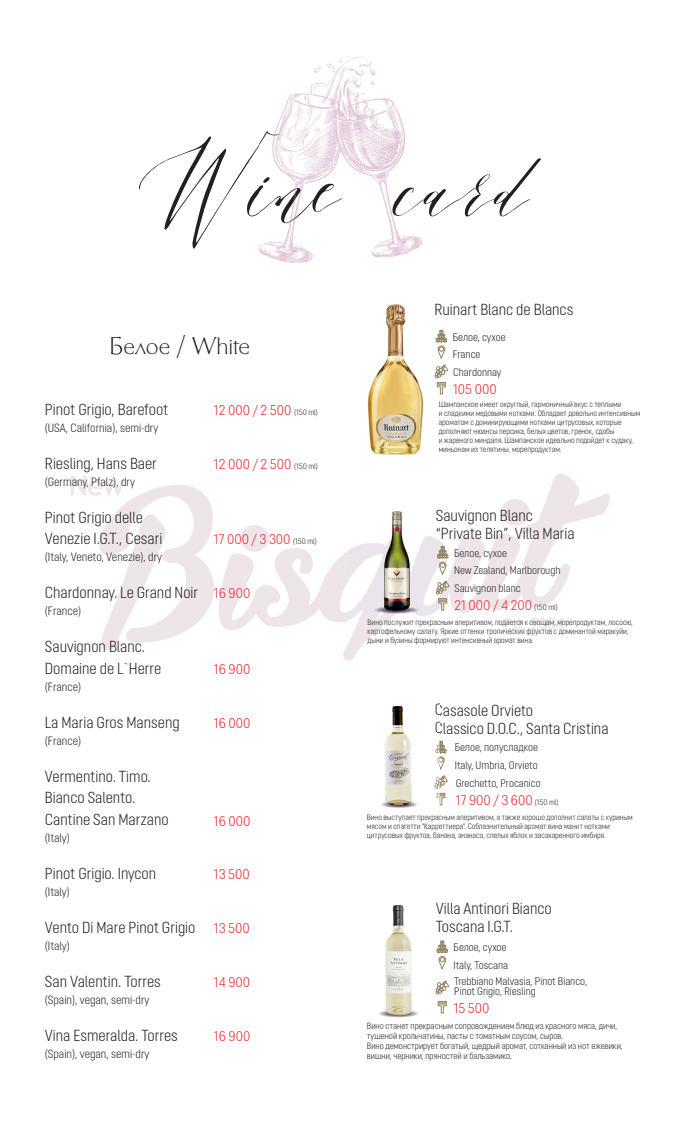
<style>
.page{position:relative;width:681px;height:1134px;background:#fff}
.page>*{position:absolute;margin:0;border:0;box-sizing:border-box;transform-origin:0 0}
.t1{font:161.2px "Caravan";color:#231f20}
.t2{font:24px "Telingater Display";color:#231f20}
.t3{font:300 16px/21.6px "Opinion Pro Condensed";color:#231f20}
.t4{font:300 14px "Opinion Pro Condensed";color:#ee1d23}
.t5{font:300 12px "Opinion Pro Condensed";color:#231f20}
.t6{font:300 11px/17.8px "Opinion Pro Condensed";color:#231f20}
.t7{font:300 9px/10.1px "Opinion Pro Condensed";color:#231f20}
.t8{font:300 8px/9px "Opinion Pro Condensed";color:#231f20}
.s1{font-size:8px;color:#231f20}
</style>
<div class="page">
<img style="left:71px;top:475px;width:476px;height:155px">
<img style="left:347px;top:512px;width:99px;height:99px">
<img style="left:372px;top:607px;width:47px;height:7px">
<svg style="left:436px;top:546px;width:13px;height:65px"></svg>
<svg style="left:440px;top:740px;width:7px;height:65px"></svg>
<img style="left:381px;top:704px;width:59px;height:104px">
<svg style="left:436px;top:940px;width:12px;height:30px"></svg>
<svg style="left:435px;top:980px;width:14px;height:33px"></svg>
<img style="left:378px;top:905px;width:40px;height:112px">
<svg style="left:434px;top:329px;width:14px;height:65px"></svg>
<img style="left:367px;top:304px;width:57px;height:151px">
<img style="left:259px;top:57px;width:162px;height:206px">
<h1 class="t1" style="left:161px;top:110px;width:370px">Wine card</h1>
<h2 class="t2" style="left:109px;top:337px;width:142px">Белое / White</h2>
<h3 class="t3" style="left:45px;top:400px;width:125px">Pinot Grigio, Barefoot</h3>
<h3 class="t5" style="left:45px;top:423px;width:115px">(USA, California), semi-dry</h3>
<h3 class="t3" style="left:45px;top:454px;width:114px">Riesling, Hans Baer</h3>
<h3 class="t5" style="left:45px;top:477px;width:92px">(Germany, Pfalz), dry</h3>
<h3 class="t3" style="left:45px;top:508px;width:119px">Pinot Grigio delle<br>Venezie I.G.T., Cesari</h3>
<h3 class="t5" style="left:45px;top:552px;width:119px">(Italy, Veneto, Venezie), dry</h3>
<h3 class="t3" style="left:45px;top:583px;width:155px">Chardonnay. Le Grand Noir</h3>
<h3 class="t5" style="left:45px;top:606px;width:38px">(France)</h3>
<h3 class="t3" style="left:45px;top:637px;width:118px">Sauvignon Blanc.<br>Domaine de L`Herre</h3>
<h3 class="t5" style="left:45px;top:682px;width:38px">(France)</h3>
<h3 class="t3" style="left:45px;top:713px;width:136px">La Maria Gros Manseng</h3>
<h3 class="t5" style="left:45px;top:736px;width:38px">(France)</h3>
<h3 class="t3" style="left:45px;top:767px;width:125px">Vermentino. Timo.<br>Bianco Salento.<br>Cantine San Marzano</h3>
<h3 class="t5" style="left:45px;top:833px;width:26px">(Italy)</h3>
<h3 class="t3" style="left:45px;top:864px;width:113px">Pinot Grigio. Inycon</h3>
<h3 class="t5" style="left:45px;top:887px;width:26px">(Italy)</h3>
<h3 class="t3" style="left:45px;top:918px;width:152px">Vento Di Mare Pinot Grigio</h3>
<h3 class="t5" style="left:45px;top:941px;width:26px">(Italy)</h3>
<h3 class="t3" style="left:45px;top:972px;width:117px">San Valentin. Torres</h3>
<h3 class="t5" style="left:45px;top:995px;width:106px">(Spain), vegan, semi-dry</h3>
<h3 class="t3" style="left:45px;top:1026px;width:134px">Vina Esmeralda. Torres</h3>
<h3 class="t5" style="left:45px;top:1049px;width:106px">(Spain), vegan, semi-dry</h3>
<h3 class="t4" style="left:214px;top:405px;width:105px">12 000 / 2 500 <span class="s1">(150 ml)</span></h3>
<h3 class="t4" style="left:214px;top:458px;width:105px">12 000 / 2 500 <span class="s1">(150 ml)</span></h3>
<h3 class="t4" style="left:214px;top:534px;width:104px">17 000 / 3 300 <span class="s1">(150 ml)</span></h3>
<h3 class="t4" style="left:214px;top:588px;width:38px">16 900</h3>
<h3 class="t4" style="left:214px;top:663px;width:38px">16 900</h3>
<h3 class="t4" style="left:214px;top:717px;width:38px">16 000</h3>
<h3 class="t4" style="left:214px;top:815px;width:38px">16 000</h3>
<h3 class="t4" style="left:214px;top:869px;width:37px">13 500</h3>
<h3 class="t4" style="left:214px;top:923px;width:37px">13 500</h3>
<h3 class="t4" style="left:214px;top:976px;width:38px">14 900</h3>
<h3 class="t4" style="left:214px;top:1031px;width:38px">16 900</h3>
<h3 class="t3" style="left:434px;top:300px;width:140px">Ruinart Blanc de Blancs</h3>
<h3 class="t6" style="left:452px;top:329px;width:54px">Белое, сухое<br>France<br>Chardonnay</h3>
<h3 class="t4" style="left:453px;top:384px;width:45px">105 000</h3>
<p class="t8" style="left:438px;top:401px;width:203px">Шампанское имеет округлый, гармоничный вкус с теплыми<br>и сладкими медовыми нотками. Обладает довольно интенсивным ароматом с доминирующими нотками цитрусовых, которые дополняют нюансы персика, белых цветов, гренок, сдобы<br>и жареного миндаля. Шампанское идеально подойдет к судаку, миньонам из телятины, морепродуктам.</p>
<h3 class="t3" style="left:435px;top:508px;width:140px;line-height:18px">Sauvignon Blanc “Private Bin”, Villa Maria</h3>
<h3 class="t6" style="left:454px;top:545px;width:108px">Белое, сухое<br>New Zealand, Marlborough<br>Sauvignon blanc</h3>
<h3 class="t4" style="left:454px;top:600px;width:105px">21 000 / 4 200 <span class="s1">(150 ml)</span></h3>
<p class="t8" style="left:367px;top:619px;width:267px">Вино послужит прекрасным аперитивом, подается к овощам, морепродуктам, лососю, картофельному салату. Яркие оттенки тропических фруктов с доминантой маракуйи, дыни и бузины формируют интенсивный аромат вина.</p>
<h3 class="t3" style="left:434px;top:702px;width:175px;line-height:18px">Casasole Orvieto<br>Classico D.O.C., Santa Cristina</h3>
<h3 class="t6" style="left:454px;top:740px;width:87px">Белое, полусладкое<br>Italy, Umbria, Orvieto<br>Grechetto, Procanico</h3>
<h3 class="t4" style="left:456px;top:794px;width:104px">17 900 / 3 600 <span class="s1">(150 ml)</span></h3>
<p class="t8" style="left:367px;top:813px;width:267px">Вино выступает прекрасным аперитивом, а также хорошо дополнит салаты с куриным мясом и спагетти "Карреттиера". Соблазнительный аромат вина манит нотками цитрусовых фруктов, банана, ананаса, спелых яблок и засахаренного имбиря.</p>
<h3 class="t3" style="left:435px;top:901px;width:118px;line-height:18px">Villa Antinori Bianco<br>Toscana I.G.T.</h3>
<h3 class="t6" style="left:453px;top:940px;width:135px;line-height:17.1px">Белое, сухое<br>Italy, Toscana<br>Trebbiano Malvasia, Pinot Bianco,</h3>
<h3 class="t6" style="left:454px;top:983px;width:83px">Pinot Grigio, Riesling</h3>
<h3 class="t4" style="left:453px;top:1002px;width:37px">15 500</h3>
<p class="t7" style="left:367px;top:1021px;width:257px">Вино станет прекрасным сопровождением блюд из красного мяса, дичи, тушеной крольчатины, пасты с томатным соусом, сыров.<br>Вино демонстрирует богатый, щедрый аромат, сотканный из нот ежевики, вишни, черники, пряностей и бальзамико.</p>
</div>
